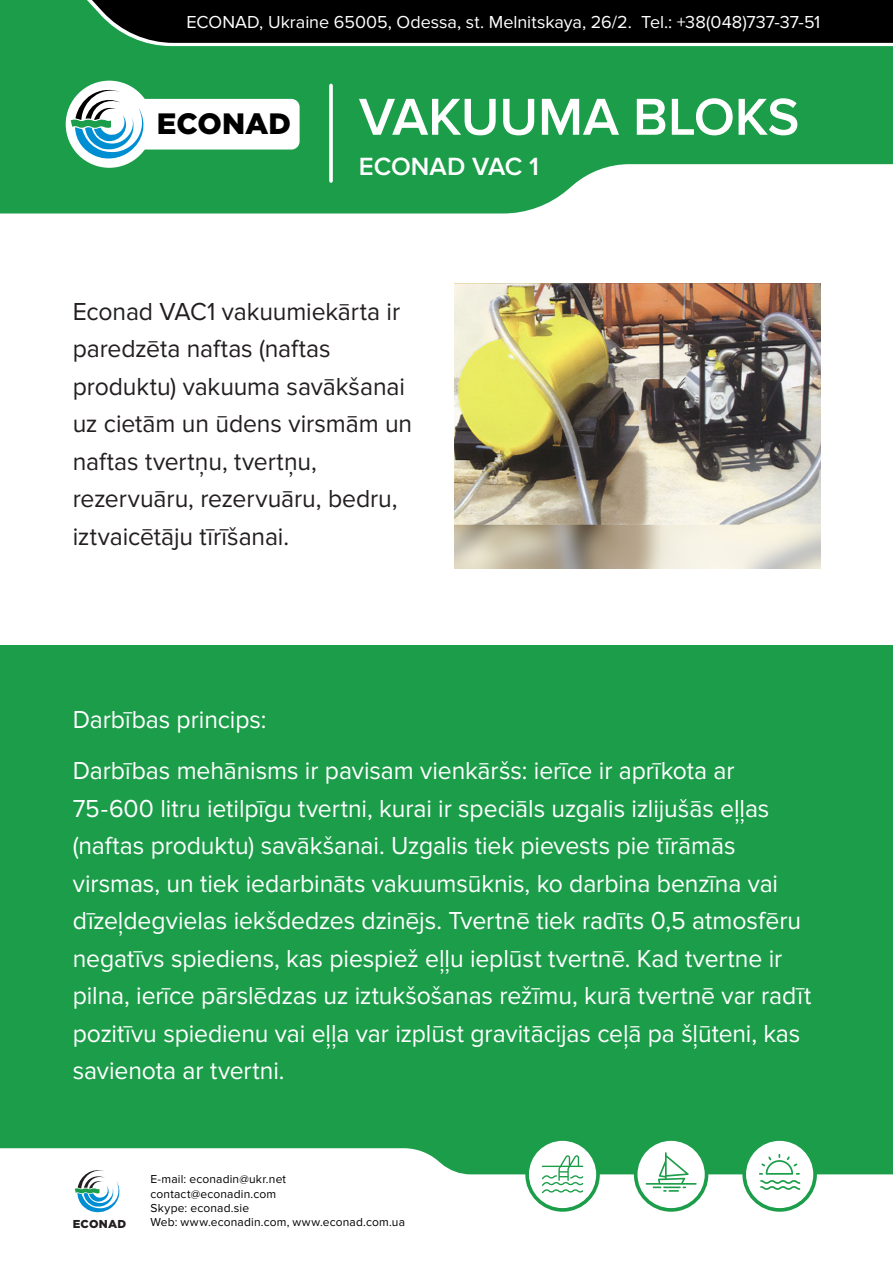
<style>
.page{position:relative;width:893px;height:1263px;background:#fff}
.page>*{position:absolute;margin:0;border:0;box-sizing:border-box;transform-origin:0 0}
.t1{font:600 53.85px "Proxima Nova";letter-spacing:-.005em;color:#fff}
.t2{font:900 29.4px "Gotham Pro";color:#000}
.t3{font:600 25.8px "Proxima Nova";letter-spacing:-.005em;color:#fff}
.t4{font:25.5px/37.5px "Proxima Nova";letter-spacing:-.005em;color:#fff}
.t5{font:25.5px/37.5px "Proxima Nova";letter-spacing:-.005em;color:#231f20}
.t6{font:18px "Proxima Nova";letter-spacing:-.005em;color:#fff}
.t7{font:12px/14.4px "Proxima Nova";letter-spacing:.015em;color:#000}
.t8{font:900 11.55px "Gotham Pro";letter-spacing:.02em;color:#231f20}
</style>
<div class="page">
<div style="left:0;top:645px;width:893px;height:556px;background:#1b9d49"></div>
<img style="left:454px;top:284px;width:366px;height:285px">
<svg style="left:0;top:0;width:893px;height:213px;background:#2e894e"></svg>
<svg style="left:0;top:1148px;width:893px;height:53px;fill:#fff"></svg>
<svg style="left:525px;top:1140px;width:75px;height:72px"></svg>
<svg style="left:634px;top:1140px;width:74px;height:72px"></svg>
<svg style="left:742px;top:1140px;width:75px;height:72px"></svg>
<svg style="left:329px;top:85px;width:4px;height:96px"></svg>
<svg style="left:75px;top:1167px;width:48px;height:46px"></svg>
<div style="left:66px;top:81px;width:87px;height:87px;background:#fff;border-radius:50%"></div>
<svg style="left:71px;top:85px;width:229px;height:76px"></svg>
<p class="t6" style="left:186px;top:11px;width:635px">ECONAD, Ukraine 65005, Odessa, st. Melnitskaya, 26/2. Tel.: +38(048)737-37-51</p>
<p class="t2" style="left:157px;top:107px;width:136px">ECONAD</p>
<h1 class="t1" style="left:359px;top:86px;width:442px">VAKUUMA BLOKS</h1>
<p class="t3" style="left:359px;top:152px;width:182px">ECONAD VAC 1</p>
<p class="t5" style="left:73px;top:293px;width:341px">Econad VAC1 vakuumiekārta ir paredzēta naftas (naftas produktu) vakuuma savākšanai uz cietām un ūdens virsmām un naftas tvertņu, tvertņu, rezervuāru, rezervuāru, bedru, iztvaicētāju tīrīšanai.</p>
<p class="t4" style="left:73px;top:694px;width:663px;line-height:51px">Darbības princips:<br>Darbības mehānisms ir pavisam vienkāršs: ierīce ir aprīkota ar</p>
<p class="t4" style="left:73px;top:790px;width:740px">75-600 litru ietilpīgu tvertni, kurai ir speciāls uzgalis izlijušās eļļas (naftas produktu) savākšanai. Uzgalis tiek pievests pie tīrāmās virsmas, un tiek iedarbināts vakuumsūknis, ko darbina benzīna vai dīzeļdegvielas iekšdedzes dzinējs. Tvertnē tiek radīts 0,5 atmosfēru negatīvs spiediens, kas piespiež eļļu ieplūst tvertnē. Kad tvertne ir pilna, ierīce pārslēdzas uz iztukšošanas režīmu, kurā tvertnē var radīt pozitīvu spiedienu vai eļļa var izplūst gravitācijas ceļā pa šļūteni, kas savienota ar tvertni.</p>
<p class="t7" style="left:150px;top:1172px;width:137px">E-mail: econadin@ukr.net contact@econadin.com<br>Skype: econad.sie</p>
<p class="t8" style="left:73px;top:1217px;width:55px">ECONAD</p>
<p class="t7" style="left:150px;top:1215px;width:256px">Web: www.econadin.com, www.econad.com.ua</p>
</div>
